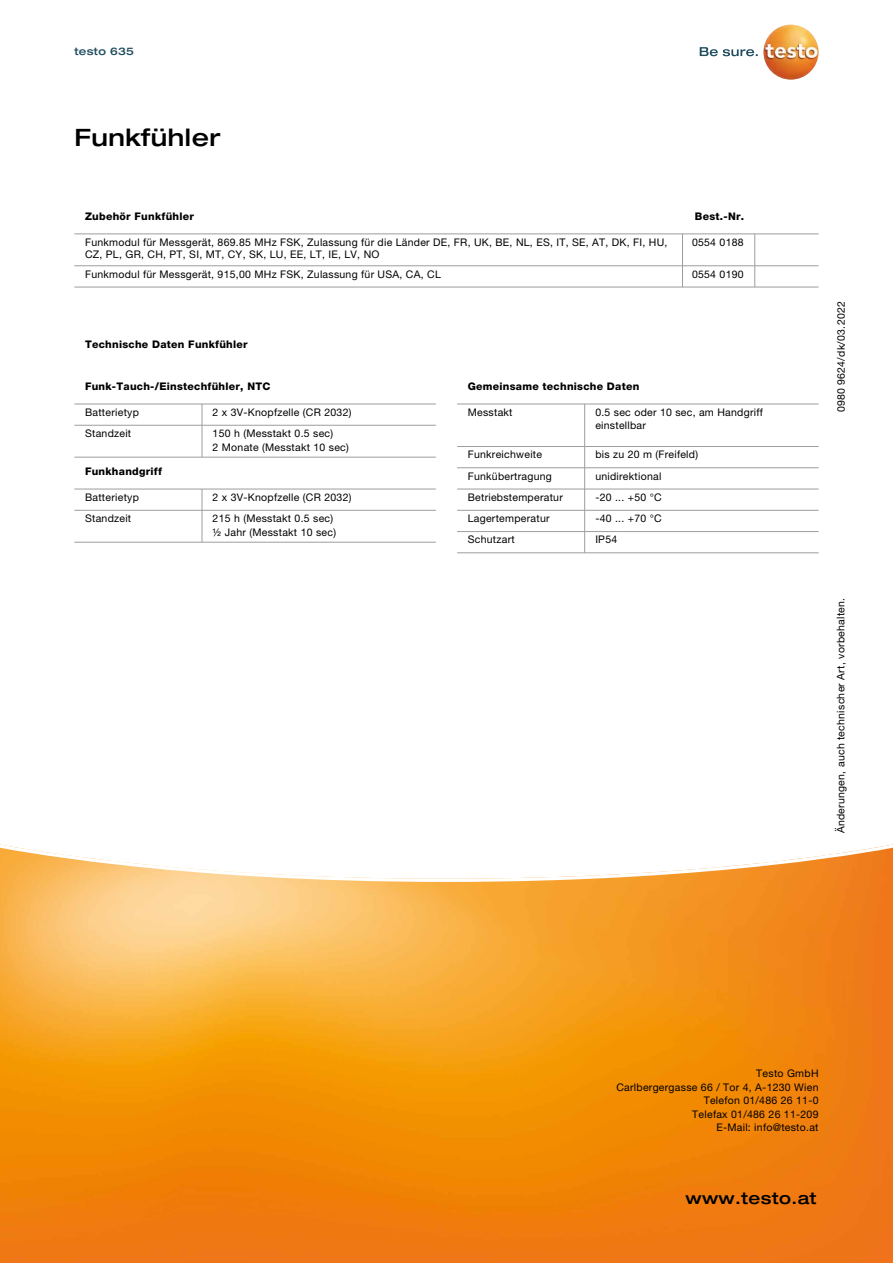
<style>
.page{position:relative;width:893px;height:1263px;background:#fff}
.page>*{position:absolute;margin:0;border:0;box-sizing:border-box;transform-origin:0 0}
.t1{font:500 expanded 24px "Helvetica Neue LTW1 G";letter-spacing:.025em;color:#000}
.t2{font:500 expanded 16.5px "Helvetica Neue LTW1 G";letter-spacing:.025em;color:#000}
.t3{font:10.5px/13.5px "Helvetica Neue LTW1 G";letter-spacing:.025em;color:#000}
.t4{font:800 10.5px "Helvetica Neue LTW1 G";letter-spacing:.025em;color:#000}
.t5{font:500 expanded 10.5px "Helvetica Neue LTW1 G";letter-spacing:.025em;color:#1f4d5e}
</style>
<div class="page">
<svg style="left:0;top:844px;width:893px;height:419px;background:#f49b2d"></svg>
<svg style="left:700px;top:47px;width:58px;height:9px"></svg>
<img style="left:763px;top:24px;width:56px;height:56px;border-radius:28px">
<hr style="left:682px;top:234px;width:1px;height:32px;background:#9d9d9c">
<svg style="left:682px;top:266px;width:1px;height:21px"></svg>
<hr style="left:754px;top:234px;width:1px;height:32px;background:#9d9d9c">
<svg style="left:754px;top:266px;width:1px;height:21px"></svg>
<hr style="left:74px;top:233px;width:745px;height:1px;background:#9d9d9c">
<hr style="left:74px;top:265px;width:745px;height:1px;background:#9d9d9c">
<hr style="left:74px;top:287px;width:745px;height:1px;background:#9d9d9c">
<hr style="left:457px;top:404px;width:362px;height:1px;background:#9d9d9c">
<hr style="left:457px;top:446px;width:362px;height:1px;background:#9d9d9c">
<hr style="left:457px;top:467px;width:362px;height:1px;background:#9d9d9c">
<hr style="left:457px;top:489px;width:362px;height:1px;background:#9d9d9c">
<hr style="left:457px;top:510px;width:362px;height:1px;background:#9d9d9c">
<hr style="left:457px;top:531px;width:362px;height:1px;background:#9d9d9c">
<hr style="left:457px;top:552px;width:362px;height:1px;background:#9d9d9c">
<hr style="left:584px;top:404px;width:1px;height:149px;background:#9d9d9c">
<hr style="left:74px;top:404px;width:362px;height:1px;background:#9d9d9c">
<hr style="left:74px;top:425px;width:362px;height:1px;background:#9d9d9c">
<hr style="left:74px;top:457px;width:362px;height:1px;background:#9d9d9c">
<hr style="left:202px;top:404px;width:1px;height:53px;background:#9d9d9c">
<hr style="left:74px;top:489px;width:362px;height:1px;background:#9d9d9c">
<hr style="left:74px;top:510px;width:362px;height:1px;background:#9d9d9c">
<hr style="left:74px;top:542px;width:362px;height:1px;background:#9d9d9c">
<hr style="left:202px;top:489px;width:1px;height:53px;background:#9d9d9c">
<p class="t5" style="left:74px;top:44px;width:61px">testo 635</p>
<h1 class="t1" style="left:74px;top:122px;width:148px">Funkfühler</h1>
<p class="t4" style="left:85px;top:210px;width:110px">Zubehör Funkfühler</p>
<p class="t4" style="left:695px;top:210px;width:51px">Best.-Nr.</p>
<p class="t3" style="left:85px;top:236px;width:584px;line-height:12px">Funkmodul für Messgerät, 869.85 MHz FSK, Zulassung für die Länder DE, FR, UK, BE, NL, ES, IT, SE, AT, DK, FI, HU,<br>CZ, PL, GR, CH, PT, SI, MT, CY, SK, LU, EE, LT, IE, LV, NO</p>
<p class="t3" style="left:85px;top:267px;width:357px">Funkmodul für Messgerät, 915,00 MHz FSK, Zulassung für USA, CA, CL</p>
<p class="t4" style="left:85px;top:338px;width:164px">Technische Daten Funkfühler</p>
<p class="t3" style="left:692px;top:235px;width:53px">0554 0188</p>
<p class="t3" style="left:692px;top:267px;width:53px">0554 0190</p>
<p class="t4" style="left:85px;top:380px;width:187px">Funk-Tauch-/Einstechfühler, NTC</p>
<p class="t3" style="left:85px;top:405px;width:55px">Batterietyp</p>
<p class="t3" style="left:213px;top:405px;width:140px">2 x 3V-Knopfzelle (CR 2032)</p>
<p class="t3" style="left:85px;top:426px;width:48px">Standzeit</p>
<p class="t3" style="left:213px;top:426px;width:138px">150 h (Messtakt 0.5 sec)<br>2 Monate (Messtakt 10 sec)</p>
<p class="t4" style="left:85px;top:465px;width:78px">Funkhandgriff</p>
<p class="t3" style="left:85px;top:490px;width:55px">Batterietyp</p>
<p class="t3" style="left:213px;top:490px;width:140px">2 x 3V-Knopfzelle (CR 2032)</p>
<p class="t3" style="left:85px;top:511px;width:48px">Standzeit</p>
<p class="t3" style="left:213px;top:511px;width:125px">215 h (Messtakt 0.5 sec) ½ Jahr (Messtakt 10 sec)</p>
<p class="t4" style="left:468px;top:380px;width:173px">Gemeinsame technische Daten</p>
<p class="t3" style="left:468px;top:405px;width:46px">Messtakt</p>
<p class="t3" style="left:595px;top:405px;width:169px">0.5 sec oder 10 sec, am Handgriff einstellbar</p>
<p class="t3" style="left:468px;top:448px;width:76px">Funkreichweite</p>
<p class="t3" style="left:595px;top:448px;width:104px">bis zu 20 m (Freifeld)</p>
<p class="t3" style="left:468px;top:469px;width:86px">Funkübertragung</p>
<p class="t3" style="left:595px;top:469px;width:68px">unidirektional</p>
<p class="t3" style="left:468px;top:490px;width:97px">Betriebstemperatur</p>
<p class="t3" style="left:595px;top:490px;width:68px">-20 ... +50 °C</p>
<p class="t3" style="left:468px;top:511px;width:83px">Lagertemperatur</p>
<p class="t3" style="left:595px;top:511px;width:68px">-40 ... +70 °C</p>
<p class="t3" style="left:468px;top:533px;width:49px">Schutzart</p>
<p class="t3" style="left:595px;top:533px;width:23px">IP54</p>
<p class="t3" style="left:834px;top:412px;width:113px;rotate:-90deg">0980 9624/dk/03.2022</p>
<p class="t3" style="left:834px;top:833px;width:237px;rotate:-90deg">Änderungen, auch technischer Art, vorbehalten.</p>
<p class="t3" style="left:616px;top:1066px;width:204px;text-align:right">Testo GmbH<br>Carlbergergasse 66 / Tor 4, A-1230 Wien<br>Telefon 01/486 26 11-0<br>Telefax 01/486 26 11-209<br>E-Mail: info@testo.at</p>
<h2 class="t2" style="left:685px;top:1187px;width:133px">www.testo.at</h2>
</div>
